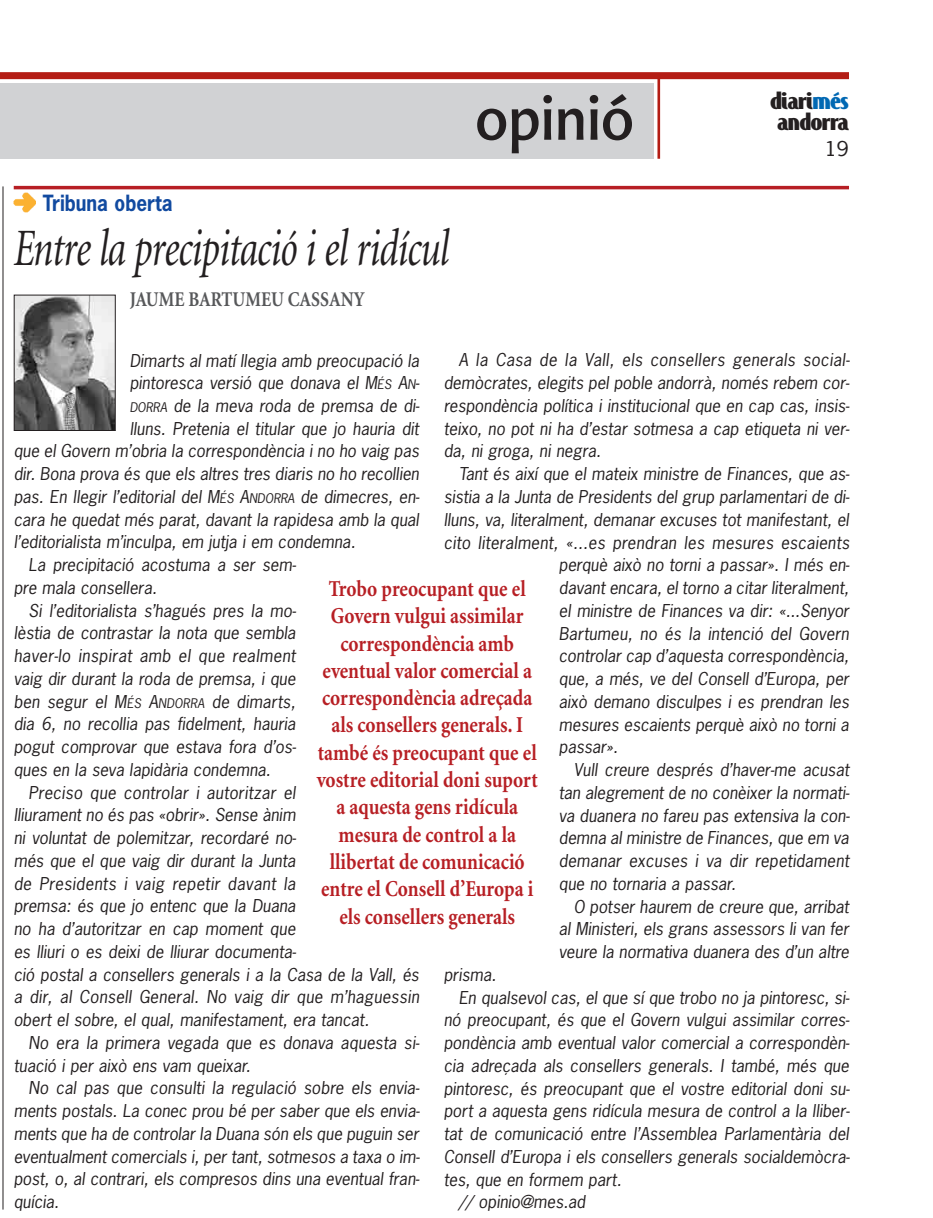
<style>
.page{position:relative;width:933px;height:1218px;background:#fff}
.page>*{position:absolute;margin:0;border:0;box-sizing:border-box;transform-origin:0 0}
.t1{font:61.25px "Advert";color:#231f20;scale:.9 1}
.t2{font:italic 52.5px "Minion";letter-spacing:-.02em;color:#231f20;scale:.73 1}
.t3{font:700 26.25px "Jandoni";letter-spacing:-.02em;color:#231f20;scale:1.12 1}
.t4{font:700 22.75px/27.3px "Minion";color:#b71f24;text-align:center;scale:.85 1}
.t5{font:700 21px "Minion";color:#57585a;scale:.85 1}
.t6{font:700 21px "News Gothic";color:#114aa0;scale:.9 1}
.t7{font:19.25px "News Gothic";color:#231f20;scale:1.12 1}
.t8{font:italic 16.62px/22.8px "News Gothic";color:#231f20;text-align:justify}
.t9{font:italic 16.62px "News Gothic";letter-spacing:.025em;color:#231f20}
.s1{color:#0168b3}
.s2{font-size:12.6px}
</style>
<div class="page">
<hr style="left:657px;top:76px;width:3px;height:83px;background:#b41d15">
<div style="left:0;top:72px;width:849px;height:7px;background:#b41d15"></div>
<div style="left:0;top:84px;width:653px;height:75px;background:#d1d2d4"></div>
<img style="left:16px;top:297px;width:98px;height:132px">
<div style="left:14px;top:295px;width:102px;height:136px;border:1px solid #231f20"></div>
<hr style="left:14px;top:186px;width:835px;height:3px;background:#b71f24">
<img style="left:14px;top:192px;width:22px;height:21px">
<hr style="left:3px;top:186px;width:1px;height:1024px;background:#231f20">
<p class="t6" style="left:43px;top:192px;width:146px">Tribuna oberta</p>
<h2 class="t2" style="left:14px;top:228px;width:598px">Entre la precipitació i el ridícul</h2>
<p class="t5" style="left:130px;top:291px;width:278px">JAUME BARTUMEU CASSANY</p>
<h1 class="t1" style="left:475px;top:83px;width:178px">opinió</h1>
<h3 class="t3" style="left:770px;top:85px;width:72px">diari<span class="s1">més</span></h3>
<h3 class="t3" style="left:777px;top:106px;width:66px">andorra</h3>
<p class="t7" style="left:825px;top:138px;width:23px">19</p>
<p class="t8" style="left:444px;top:349px;width:407px;text-indent:15px">A la Casa de la Vall, els consellers generals social&shy;demòcrates, elegits pel poble andorrà, només rebem cor&shy;respondència política i institucional que en cap cas, insis&shy;teixo, no pot ni ha d’estar sotmesa a cap etiqueta ni ver&shy;da, ni groga, ni negra.</p>
<p class="t8" style="left:459px;top:463px;width:392px">Tant és així que el mateix ministre de Finances, que as-</p>
<p class="t8" style="left:444px;top:486px;width:407px">sistia a la Junta de Presidents del grup parlamentari de di-</p>
<p class="t8" style="left:444px;top:509px;width:407px">lluns, va, literalment, demanar excuses tot manifestant, el</p>
<p class="t8" style="left:444px;top:531px;width:407px">cito literalment, «...es prendran les mesures escaients</p>
<p class="t8" style="left:559px;top:554px;width:292px">perquè això no torni a passar». I més en-</p>
<p class="t8" style="left:559px;top:577px;width:292px">davant encara, el torno a citar literalment,</p>
<p class="t8" style="left:559px;top:600px;width:292px">el ministre de Finances va dir: «...Senyor</p>
<p class="t8" style="left:559px;top:622px;width:292px">Bartumeu, no és la intenció del Govern</p>
<p class="t8" style="left:559px;top:645px;width:292px">controlar cap d’aquesta correspondència,</p>
<p class="t8" style="left:559px;top:668px;width:292px">que, a més, ve del Consell d’Europa, per</p>
<p class="t8" style="left:559px;top:691px;width:292px">això demano disculpes i es prendran les</p>
<p class="t8" style="left:559px;top:713px;width:292px">mesures escaients perquè això no torni a</p>
<p class="t8" style="left:559px;top:736px;width:61px">passar».</p>
<p class="t8" style="left:574px;top:759px;width:277px">Vull creure després d’haver-me acusat</p>
<p class="t8" style="left:559px;top:782px;width:292px">tan alegrement de no conèixer la normati-</p>
<p class="t8" style="left:559px;top:804px;width:292px">va duanera no fareu pas extensiva la con-</p>
<p class="t8" style="left:559px;top:827px;width:292px">demna al ministre de Finances, que em va</p>
<p class="t8" style="left:559px;top:850px;width:292px">demanar excuses i va dir repetidament</p>
<p class="t8" style="left:559px;top:873px;width:178px">que no tornaria a passar.</p>
<p class="t8" style="left:574px;top:895px;width:277px">O potser haurem de creure que, arribat</p>
<p class="t8" style="left:559px;top:918px;width:292px">al Ministeri, els grans assessors li van fer</p>
<p class="t8" style="left:559px;top:941px;width:292px">veure la normativa duanera des d’un altre</p>
<p class="t8" style="left:444px;top:964px;width:54px">prisma.</p>
<p class="t8" style="left:459px;top:986px;width:392px">En qualsevol cas, el que sí que trobo no ja pintoresc, si-</p>
<p class="t8" style="left:444px;top:1009px;width:407px">nó preocupant, és que el Govern vulgui assimilar corres-</p>
<p class="t8" style="left:444px;top:1032px;width:407px">pondència amb eventual valor comercial a correspondèn-</p>
<p class="t8" style="left:444px;top:1055px;width:407px">cia adreçada als consellers generals. I també, més que</p>
<p class="t8" style="left:444px;top:1077px;width:407px">pintoresc, és preocupant que el vostre editorial doni su-</p>
<p class="t8" style="left:444px;top:1100px;width:407px">port a aquesta gens ridícula mesura de control a la lliber-</p>
<p class="t8" style="left:444px;top:1123px;width:407px">tat de comunicació entre l’Assemblea Parlamentària del</p>
<p class="t8" style="left:444px;top:1146px;width:407px">Consell d’Europa i els consellers generals socialdemòcra-</p>
<p class="t8" style="left:444px;top:1168px;width:179px">tes, que en formem part.</p>
<p class="t8" style="left:459px;top:1191px;width:128px">// opinio@mes.ad</p>
<p class="t8" style="left:130px;top:349px;width:291px">Dimarts al matí llegia amb preocupació la</p>
<p class="t8" style="left:130px;top:372px;width:291px">pintoresca versió que donava el M<span class="s2">ÉS</span> A<span class="s2">N</span>-</p>
<p class="t8" style="left:130px;top:395px;width:291px"><span class="s2">DORRA</span> de la meva roda de premsa de di-</p>
<p class="t8" style="left:130px;top:418px;width:291px">lluns. Pretenia el titular que jo hauria dit</p>
<p class="t8" style="left:14px;top:440px;width:407px">que el Govern m’obria la correspondència i no ho vaig pas</p>
<p class="t8" style="left:14px;top:463px;width:407px">dir. Bona prova és que els altres tres diaris no ho recollien</p>
<p class="t8" style="left:14px;top:486px;width:407px">pas. En llegir l’editorial del M<span class="s2">ÉS</span> A<span class="s2">NDORRA</span> de dimecres, en-</p>
<p class="t8" style="left:14px;top:509px;width:407px">cara he quedat més parat, davant la rapidesa amb la qual</p>
<p class="t8" style="left:14px;top:531px;width:343px">l’editorialista m’inculpa, em jutja i em condemna.</p>
<p class="t8" style="left:29px;top:554px;width:269px">La precipitació acostuma a ser sem-</p>
<p class="t8" style="left:14px;top:577px;width:145px">pre mala consellera.</p>
<p class="t8" style="left:29px;top:600px;width:269px">Si l’editorialista s’hagués pres la mo-</p>
<p class="t8" style="left:14px;top:622px;width:283px">lèstia de contrastar la nota que sembla</p>
<p class="t9" style="left:14px;top:647px;width:283px">haver-lo inspirat amb el que realment</p>
<p class="t8" style="left:14px;top:668px;width:283px">vaig dir durant la roda de premsa, i que</p>
<p class="t8" style="left:14px;top:691px;width:283px">ben segur el M<span class="s2">ÉS</span> A<span class="s2">NDORRA</span> de dimarts,</p>
<p class="t8" style="left:14px;top:713px;width:283px">dia 6, no recollia pas fidelment, hauria</p>
<p class="t8" style="left:14px;top:736px;width:284px">pogut comprovar que estava fora d’os-</p>
<p class="t8" style="left:14px;top:759px;width:258px">ques en la seva lapidària condemna.</p>
<p class="t8" style="left:29px;top:782px;width:268px">Preciso que controlar i autoritzar el</p>
<p class="t8" style="left:14px;top:804px;width:283px">lliurament no és pas «obrir». Sense ànim</p>
<p class="t8" style="left:14px;top:827px;width:284px">ni voluntat de polemitzar, recordaré no-</p>
<p class="t8" style="left:14px;top:850px;width:283px">més que el que vaig dir durant la Junta</p>
<p class="t9" style="left:14px;top:874px;width:283px">de Presidents i vaig repetir davant la</p>
<p class="t8" style="left:14px;top:895px;width:283px">premsa: és que jo entenc que la Duana</p>
<p class="t8" style="left:14px;top:918px;width:283px">no ha d’autoritzar en cap moment que</p>
<p class="t8" style="left:14px;top:941px;width:284px">es lliuri o es deixi de lliurar documenta-</p>
<p class="t8" style="left:14px;top:964px;width:407px">ció postal a consellers generals i a la Casa de la Vall, és</p>
<p class="t8" style="left:14px;top:986px;width:407px">a dir, al Consell General. No vaig dir que m’haguessin</p>
<p class="t8" style="left:14px;top:1009px;width:357px">obert el sobre, el qual, manifestament, era tancat.</p>
<p class="t8" style="left:29px;top:1032px;width:392px">No era la primera vegada que es donava aquesta si-</p>
<p class="t8" style="left:14px;top:1055px;width:238px">tuació i per això ens vam queixar.</p>
<p class="t8" style="left:29px;top:1077px;width:392px">No cal pas que consulti la regulació sobre els envia-</p>
<p class="t8" style="left:14px;top:1100px;width:407px">ments postals. La conec prou bé per saber que els envia-</p>
<p class="t8" style="left:14px;top:1123px;width:407px">ments que ha de controlar la Duana són els que puguin ser</p>
<p class="t8" style="left:14px;top:1146px;width:407px">eventualment comercials i, per tant, sotmesos a taxa o im-</p>
<p class="t8" style="left:14px;top:1168px;width:407px">post, o, al contrari, els compresos dins una eventual fran-</p>
<p class="t8" style="left:14px;top:1191px;width:47px">quícia.</p>
<p class="t4" style="left:317px;top:577px;width:262px">Trobo preocupant que el<br>Govern vulgui assimilar correspondència amb eventual valor comercial a correspondència adreçada als consellers generals. I també és preocupant que el vostre editorial doni suport a aquesta gens ridícula mesura de control a la llibertat de comunicació entre el Consell d’Europa i els consellers generals</p>
</div>
